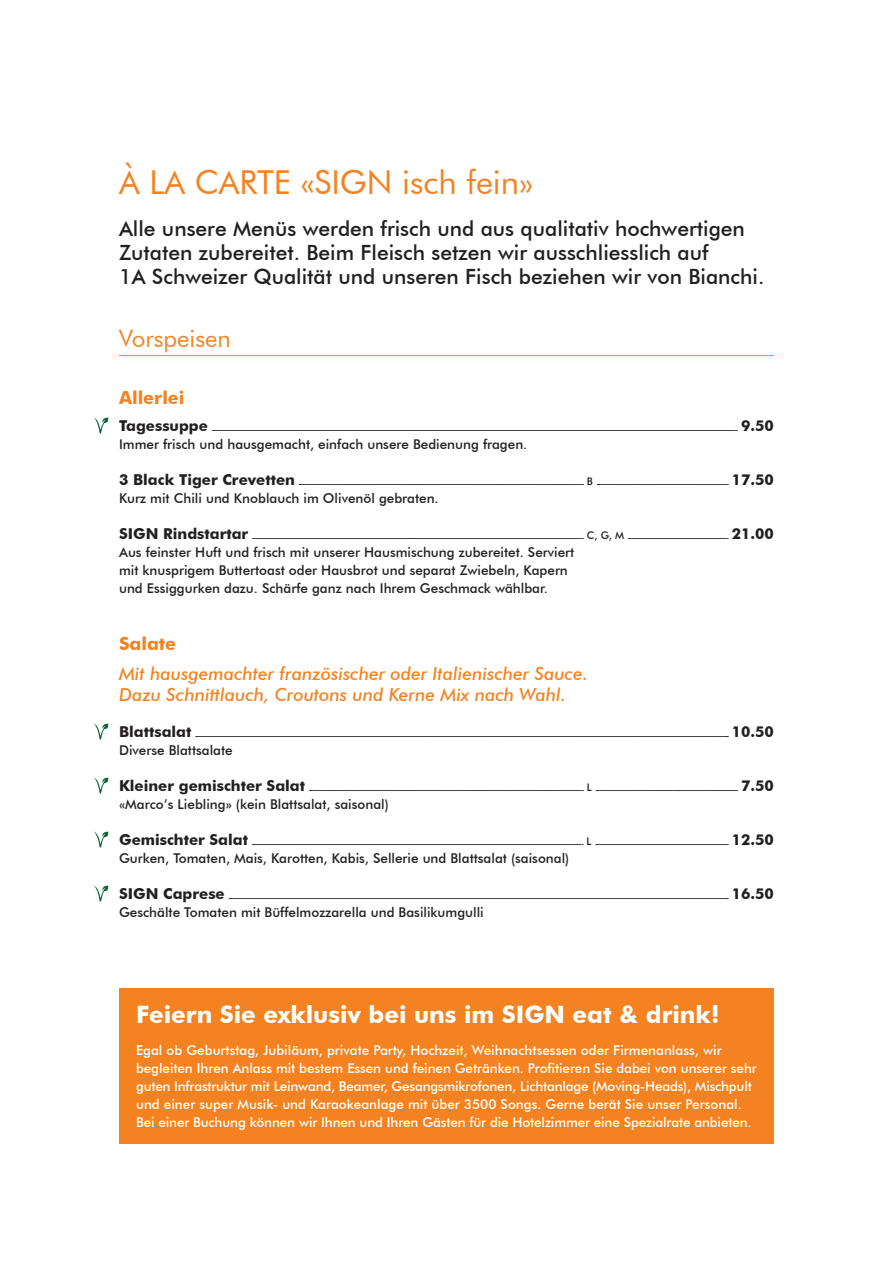
<style>
.page{position:relative;width:893px;height:1263px;background:#fff}
.page>*{position:absolute;margin:0;border:0;box-sizing:border-box;transform-origin:0 0}
._01-heading-1{font:33px "Futura BT";color:#f58220}
._06-call-to-action-h{font:700 24px "Futura BT";color:#fff}
._02-heading-2-land{font:24px "Futura BT";color:#f58220}
._01-1-lead{font:500 21px/24px "Futura BT";color:#231f20}
._05-story{font:italic 500 18px/21px "Futura BT";color:#f58220}
._04-heading-3{font:700 18px "Futura BT";color:#f58220}
._03-heading-4-ohne-A{font:700 15px "Futura BT";color:#231f20}
._06-call-to-action-b{font:500 13.5px/18px "Futura BT";letter-spacing:-.005em;color:#fff}
._04-copy{font:500 13.5px "Futura BT";color:#231f20}
._04-copy-grosser-abs{font:500 13.5px/18px "Futura BT";color:#231f20}
._03-heading-4-ohne-A-2{font:500 10.5px "Futura BT";color:#231f20}
</style>
<div class="page">
<hr style="left:119px;top:355px;width:655px;height:1px;background:#f58220">
<svg style="left:212px;top:430px;width:525px;height:1px"></svg>
<svg style="left:299px;top:484px;width:284px;height:1px"></svg>
<svg style="left:597px;top:484px;width:131px;height:1px"></svg>
<svg style="left:253px;top:538px;width:330px;height:1px"></svg>
<svg style="left:629px;top:538px;width:99px;height:1px"></svg>
<svg style="left:196px;top:736px;width:532px;height:1px"></svg>
<svg style="left:310px;top:790px;width:273px;height:1px"></svg>
<svg style="left:596px;top:790px;width:141px;height:1px"></svg>
<svg style="left:253px;top:844px;width:330px;height:1px"></svg>
<svg style="left:596px;top:844px;width:132px;height:1px"></svg>
<svg style="left:229px;top:898px;width:499px;height:1px"></svg>
<svg style="left:94px;top:417px;width:15px;height:16px"></svg>
<svg style="left:94px;top:723px;width:15px;height:16px"></svg>
<svg style="left:94px;top:777px;width:15px;height:16px"></svg>
<svg style="left:94px;top:831px;width:15px;height:16px"></svg>
<svg style="left:94px;top:885px;width:15px;height:16px"></svg>
<div style="left:119px;top:988px;width:655px;height:156px;background:#f58220"></div>
<p class="_01-heading-1" style="left:119px;top:162px;width:415px">À LA CARTE «SIGN isch fein»</p>
<p class="_01-1-lead" style="left:119px;top:216px;width:647px">Alle unsere Menüs werden frisch und aus qualitativ hochwertigen<br>Zutaten zubereitet. Beim Fleisch setzen wir ausschliesslich auf<br>1A Schweizer Qualität und unseren Fisch beziehen wir von Bianchi.</p>
<p class="_02-heading-2-land" style="left:119px;top:324px;width:113px">Vorspeisen</p>
<p class="_04-heading-3" style="left:119px;top:386px;width:67px">Allerlei</p>
<p class="_03-heading-4-ohne-A" style="left:119px;top:416px;width:90px">Tagessuppe</p>
<p class="_03-heading-4-ohne-A" style="left:741px;top:416px;width:34px">9.50</p>
<p class="_04-copy" style="left:119px;top:436px;width:410px">Immer frisch und hausgemacht, einfach unsere Bedienung fragen.</p>
<p class="_03-heading-4-ohne-A" style="left:119px;top:470px;width:177px">3 Black Tiger Crevetten</p>
<p class="_03-heading-4-ohne-A-2" style="left:587px;top:475px;width:8px">B</p>
<p class="_03-heading-4-ohne-A" style="left:732px;top:470px;width:44px">17.50</p>
<p class="_04-copy" style="left:119px;top:490px;width:321px">Kurz mit Chili und Knoblauch im Olivenöl gebraten.</p>
<p class="_03-heading-4-ohne-A" style="left:119px;top:524px;width:131px">SIGN Rindstartar</p>
<p class="_03-heading-4-ohne-A-2" style="left:587px;top:529px;width:39px">C, G, M</p>
<p class="_03-heading-4-ohne-A" style="left:732px;top:524px;width:44px">21.00</p>
<p class="_04-copy-grosser-abs" style="left:119px;top:543px;width:457px">Aus feinster Huft und frisch mit unserer Hausmischung zubereitet. Serviert mit knusprigem Buttertoast oder Hausbrot und separat Zwiebeln, Kapern und Essiggurken dazu. Schärfe ganz nach Ihrem Geschmack wählbar.</p>
<p class="_04-heading-3" style="left:119px;top:632px;width:59px">Salate</p>
<p class="_05-story" style="left:119px;top:663px;width:470px">Mit hausgemachter französischer oder Italienischer Sauce.<br>Dazu Schnittlauch, Croutons und Kerne Mix nach Wahl.</p>
<p class="_03-heading-4-ohne-A" style="left:119px;top:722px;width:74px">Blattsalat</p>
<p class="_03-heading-4-ohne-A" style="left:732px;top:722px;width:44px">10.50</p>
<p class="_04-copy" style="left:119px;top:742px;width:115px">Diverse Blattsalate</p>
<p class="_03-heading-4-ohne-A" style="left:119px;top:776px;width:188px">Kleiner gemischter Salat</p>
<p class="_03-heading-4-ohne-A-2" style="left:587px;top:781px;width:6px">L</p>
<p class="_03-heading-4-ohne-A" style="left:741px;top:776px;width:34px">7.50</p>
<p class="_04-copy" style="left:119px;top:796px;width:271px">«Marco’s Liebling» (kein Blattsalat, saisonal)</p>
<p class="_03-heading-4-ohne-A" style="left:119px;top:830px;width:131px">Gemischter Salat</p>
<p class="_03-heading-4-ohne-A-2" style="left:587px;top:835px;width:6px">L</p>
<p class="_03-heading-4-ohne-A" style="left:732px;top:830px;width:44px">12.50</p>
<p class="_04-copy" style="left:119px;top:850px;width:452px">Gurken, Tomaten, Mais, Karotten, Kabis, Sellerie und Blattsalat (saisonal)</p>
<p class="_03-heading-4-ohne-A" style="left:119px;top:884px;width:107px">SIGN Caprese</p>
<p class="_03-heading-4-ohne-A" style="left:732px;top:884px;width:44px">16.50</p>
<p class="_04-copy" style="left:119px;top:904px;width:366px">Geschälte Tomaten mit Büffelmozzarella und Basilikumgulli</p>
<p class="_06-call-to-action-h" style="left:136px;top:1000px;width:585px">Feiern Sie exklusiv bei uns im SIGN eat &amp; drink!</p>
<p class="_06-call-to-action-b" style="left:136px;top:1041px;width:622px">Egal ob Geburtstag, Jubiläum, private Party, Hochzeit, Weihnachtsessen oder Firmenanlass, wir begleiten Ihren Anlass mit bestem Essen und feinen Getränken. Profitieren Sie dabei von unserer sehr guten Infrastruktur mit Leinwand, Beamer, Gesangsmikrofonen, Lichtanlage (Moving-Heads), Mischpult und einer super Musik- und Karaokeanlage mit über 3500 Songs. Gerne berät Sie unser Personal.<br>Bei einer Buchung können wir Ihnen und Ihren Gästen für die Hotelzimmer eine Spezialrate anbieten.</p>
</div>
